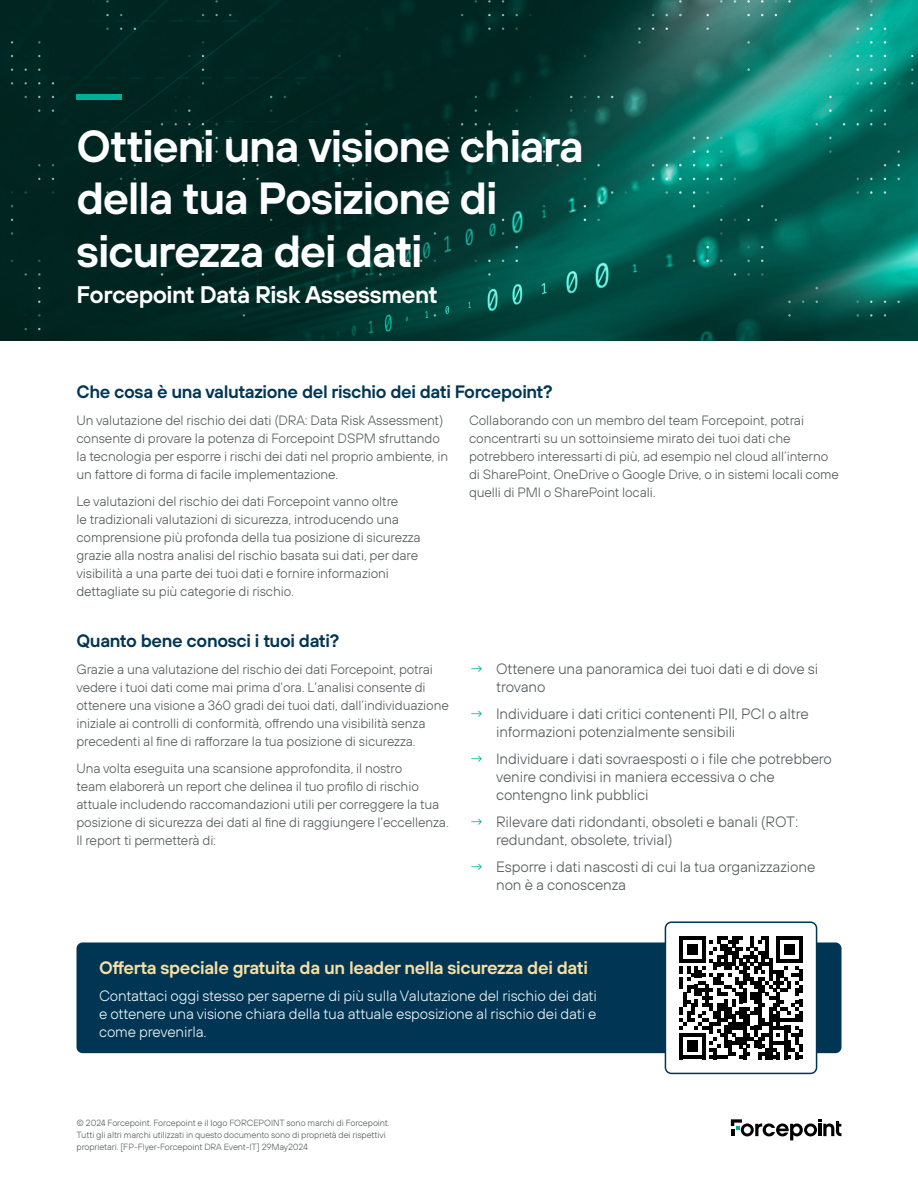
<style>
.page{position:relative;width:918px;height:1188px;background:#fff}
.page>*{position:absolute;margin:0;border:0;box-sizing:border-box;transform-origin:0 0}
.t1{font:600 45px/52.5px "FP Sans";letter-spacing:-.03em;color:#fff}
.t2{font:600 24px "FP Sans";letter-spacing:-.025em;color:#fff}
.t3{font:600 18px "FP Sans";letter-spacing:-.02em;color:#003654}
.t4{font:600 18px "FP Sans";letter-spacing:-.02em;color:#f6dfa4}
.t5{font:300 15px/18px "FP Sans";letter-spacing:-.01em;color:#53575a}
.t6{font:300 15px/18px "FP Sans";letter-spacing:-.01em;color:#f5f6f6;text-align:justify}
.t7{font:300 13.5px/18px "FP Sans";letter-spacing:-.01em;color:#53575a}
.t8{font:300 9px/12px "FP Sans";letter-spacing:-.01em;color:#53575a}
.s1{color:#00af9a}
</style>
<div class="page">
<div style="left:77px;top:942px;width:765px;height:111px;background:#003654;border-radius:6px"></div>
<img style="left:0;top:0;width:918px;height:340px">
<div style="left:76px;top:94px;width:46px;height:6px;background:#00af9a"></div>
<svg style="left:731px;top:1119px;width:111px;height:21px"></svg>
<div style="left:665px;top:922px;width:152px;height:151px;background:#fff;border-radius:6px"></div>
<div style="left:665px;top:921px;width:152px;height:153px;border:2px solid #003654;border-radius:6px"></div>
<svg style="left:680px;top:936px;width:122px;height:123px"></svg>
<h1 class="t1" style="left:76px;top:118px;width:509px">Ottieni una visione chiara della tua Posizione di sicurezza dei dati</h1>
<h2 class="t2" style="left:76px;top:278px;width:363px">Forcepoint Data Risk Assessment</h2>
<h3 class="t3" style="left:76px;top:380px;width:478px">Che cosa è una valutazione del rischio dei dati Forcepoint?</h3>
<p class="t7" style="left:76px;top:411px;width:373px">Un valutazione del rischio dei dati (DRA: Data Risk Assessment) consente di provare la potenza di Forcepoint DSPM sfruttando la tecnologia per esporre i rischi dei dati nel proprio ambiente, in un fattore di forma di facile implementazione.</p>
<p class="t7" style="left:76px;top:492px;width:346px">Le valutazioni del rischio dei dati Forcepoint vanno oltre<br>le tradizionali valutazioni di sicurezza, introducendo una comprensione più profonda della tua posizione di sicurezza grazie alla nostra analisi del rischio basata sui dati, per dare visibilità a una parte dei tuoi dati e fornire informazioni dettagliate su più categorie di rischio.</p>
<p class="t7" style="left:469px;top:411px;width:371px">Collaborando con un membro del team Forcepoint, potrai concentrarti su un sottoinsieme mirato dei tuoi dati che potrebbero interessarti di più, ad esempio nel cloud all’interno di SharePoint, OneDrive o Google Drive, o in sistemi locali come quelli di PMI o SharePoint locali.</p>
<h3 class="t3" style="left:76px;top:629px;width:264px">Quanto bene conosci i tuoi dati?</h3>
<p class="t7" style="left:76px;top:660px;width:374px">Grazie a una valutazione del rischio dei dati Forcepoint, potrai vedere i tuoi dati come mai prima d’ora. L’analisi consente di ottenere una visione a 360 gradi dei tuoi dati, dall’individuazione iniziale ai controlli di conformità, offrendo una visibilità senza precedenti al fine di rafforzare la tua posizione di sicurezza.</p>
<p class="t7" style="left:76px;top:759px;width:374px">Una volta eseguita una scansione approfondita, il nostro<br>team elaborerà un report che delinea il tuo profilo di rischio attuale includendo raccomandazioni utili per correggere la tua posizione di sicurezza dei dati al fine di raggiungere l’eccellenza.<br>Il report ti permetterà di:</p>
<p class="t5" style="left:496px;top:660px;width:324px;text-indent:-27px"><span class="s1">→</span> Ottenere una panoramica dei tuoi dati e di dove si trovano</p>
<p class="t5" style="left:496px;top:705px;width:314px;text-indent:-27px"><span class="s1">→</span> Individuare i dati critici contenenti PII, PCI o altre informazioni potenzialmente sensibili</p>
<p class="t5" style="left:496px;top:750px;width:337px;text-indent:-27px"><span class="s1">→</span> Individuare i dati sovraesposti o i file che potrebbero venire condivisi in maniera eccessiva o che contengno link pubblici</p>
<p class="t5" style="left:496px;top:813px;width:304px;text-indent:-27px"><span class="s1">→</span> Rilevare dati ridondanti, obsoleti e banali (ROT: redundant, obsolete, trivial)</p>
<p class="t5" style="left:496px;top:858px;width:321px;text-indent:-27px"><span class="s1">→</span> Esporre i dati nascosti di cui la tua organizzazione non è a conoscenza</p>
<h3 class="t4" style="left:99px;top:955px;width:490px">Offerta speciale gratuita da un leader nella sicurezza dei dati</h3>
<p class="t6" style="left:99px;top:986px;width:499px">Contattaci oggi stesso per saperne di più sulla Valutazione del rischio dei dati e ottenere una visione chiara della tua attuale esposizione al rischio dei dati e come prevenirla.</p>
<p class="t8" style="left:76px;top:1117px;width:315px">© 2024 Forcepoint. Forcepoint e il logo FORCEPOINT sono marchi di Forcepoint.<br>Tutti gli altri marchi utilizzati in questo documento sono di proprietà dei rispettivi proprietari. [FP-Flyer-Forcepoint DRA Event-IT] 29May2024</p>
</div>
